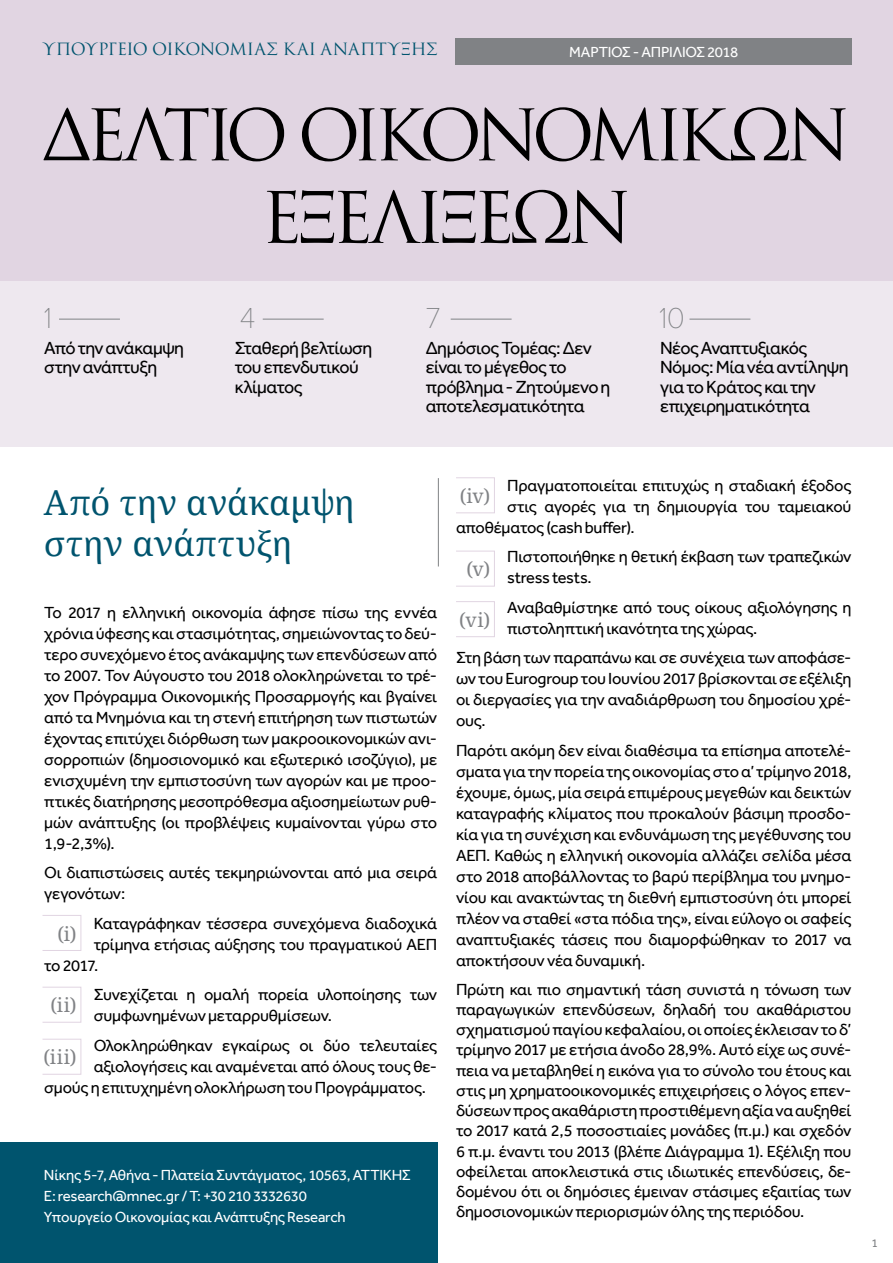
<style>
.page{position:relative;width:893px;height:1263px;background:#fff}
.page>*{position:absolute;margin:0;border:0;box-sizing:border-box;transform-origin:0 0}
.t1{font:69px/82.5px "Trajan Pro 3";letter-spacing:-.105em;color:#000;text-align:center}
.t2{font:34.5px/41.4px "Noto Serif";color:#00546e}
.t3{font:100 30px "Proxima Nova T";color:#808285}
.t4{font:19.5px "Noto Serif";letter-spacing:.04em;color:#808285}
.t5{font:18px/19.5px "Effra";letter-spacing:-.03em;color:#000}
.t6{font:16.5px/21px "Effra";letter-spacing:-.015em;color:#000;text-align:justify}
.t7{font:16.5px "Trajan Pro 3";letter-spacing:-.01em;color:#00546e}
.t8{font:15px/21px "Effra";letter-spacing:-.02em;color:#fff}
.t9{font:12px "Effra";color:#808285}
</style>
<div class="page">
<div style="left:0;top:0;width:893px;height:446px;background:#eee8ef"></div>
<div style="left:0;top:0;width:893px;height:281px;background:#e1d5e2"></div>
<div style="left:455px;top:38px;width:396px;height:26px;background:#808285"></div>
<div style="left:0;top:1142px;width:438px;height:121px;background:#00546e"></div>
<hr style="left:438px;top:478px;width:1px;height:88px;background:#808285">
<hr style="left:59px;top:319px;width:61px;height:1px;background:#808285">
<hr style="left:263px;top:319px;width:61px;height:1px;background:#808285">
<hr style="left:451px;top:319px;width:61px;height:1px;background:#808285">
<hr style="left:689px;top:319px;width:61px;height:1px;background:#808285">
<div style="left:456px;top:478px;width:39px;height:35px;border:1px solid #e1d5e2"></div>
<div style="left:456px;top:551px;width:39px;height:35px;border:1px solid #e1d5e2"></div>
<div style="left:456px;top:601px;width:39px;height:36px;border:1px solid #e1d5e2"></div>
<div style="left:42px;top:915px;width:39px;height:36px;border:1px solid #e1d5e2"></div>
<div style="left:42px;top:987px;width:39px;height:35px;border:1px solid #e1d5e2"></div>
<div style="left:42px;top:1039px;width:39px;height:35px;border:1px solid #e1d5e2"></div>
<p class="t7" style="left:43px;top:38px;width:397px">ΥΠΟΥΡΓΕΙΟ ΟΙΚΟΝΟΜΙΑΣ ΚΑΙ ΑΝΑΠΤΥΞΗΣ</p>
<p class="t8" style="left:569px;top:41px;width:170px">ΜΑΡΤΙΟΣ - ΑΠΡΙΛΙΟΣ 2018</p>
<h1 class="t1" style="left:42px;top:97px;width:811px">ΔΕΛΤΙΟ ΟΙΚΟΝΟΜΙΚΩΝ<br>ΕΞEΛΙΞΕΩΝ</h1>
<h3 class="t3" style="left:44px;top:300px;width:10px">1</h3>
<h3 class="t3" style="left:240px;top:300px;width:17px">4</h3>
<h3 class="t3" style="left:426px;top:300px;width:16px">7</h3>
<h3 class="t3" style="left:659px;top:300px;width:27px">10</h3>
<p class="t5" style="left:44px;top:338px;width:141px">Από την ανάκαμψη στην ανάπτυξη</p>
<p class="t5" style="left:235px;top:338px;width:139px">Σταθερή βελτίωση του επενδυτικού κλίματος</p>
<p class="t5" style="left:426px;top:338px;width:186px">Δημόσιος Τομέας: Δεν είναι το μέγεθος το πρόβλημα - Ζητούμενο η αποτελεσματικότητα</p>
<p class="t5" style="left:660px;top:338px;width:190px">Νέος Αναπτυξιακός<br>Νόμος: Μία νέα αντίληψη για το Κράτος και την επιχειρηματικότητα</p>
<h2 class="t2" style="left:44px;top:480px;width:313px">Από την ανάκαμψη στην ανάπτυξη</h2>
<p class="t6" style="left:44px;top:601px;width:394px">Το 2017 η ελληνική οικονομία άφησε πίσω της εννέα χρόνια ύφεσης και στασιμότητας, σημειώνοντας το δεύ&shy;τερο συνεχόμενο έτος ανάκαμψης των επενδύσεων από το 2007. Τον Αύγουστο του 2018 ολοκληρώνεται το τρέ&shy;χον Πρόγραμμα Οικονομικής Προσαρμογής και βγαίνει από τα Μνημόνια και τη στενή επιτήρηση των πιστωτών έχοντας επιτύχει διόρθωση των μακροοικονομικών ανι&shy;σορροπιών (δημοσιονομικό και εξωτερικό ισοζύγιο), με ενισχυμένη την εμπιστοσύνη των αγορών και με προο&shy;πτικές διατήρησης μεσοπρόθεσμα αξιοσημείωτων ρυθ&shy;μών ανάπτυξης (οι προβλέψεις κυμαίνονται γύρω στο 1,9-2,3%).</p>
<p class="t6" style="left:44px;top:862px;width:394px">Οι διαπιστώσεις αυτές τεκμηριώνονται από μια σειρά γεγονότων:</p>
<p class="t6" style="left:94px;top:912px;width:345px">Καταγράφηκαν τέσσερα συνεχόμενα διαδοχικά</p>
<p class="t6" style="left:94px;top:933px;width:345px">τρίμηνα ετήσιας αύξησης του πραγματικού ΑΕΠ</p>
<p class="t6" style="left:44px;top:954px;width:56px">το 2017.</p>
<p class="t6" style="left:94px;top:984px;width:345px">Συνεχίζεται η ομαλή πορεία υλοποίησης των συμφωνημένων μεταρρυθμίσεων.</p>
<p class="t6" style="left:94px;top:1034px;width:345px">Ολοκληρώθηκαν εγκαίρως οι δύο τελευταίες</p>
<p class="t6" style="left:94px;top:1055px;width:345px">αξιολογήσεις και αναμένεται από όλους τους θε-</p>
<p class="t6" style="left:44px;top:1076px;width:383px">σμούς η επιτυχημένη ολοκλήρωση του Προγράμματος.</p>
<p class="t4" style="left:57px;top:920px;width:21px">(i)</p>
<p class="t4" style="left:50px;top:992px;width:28px">(ii)</p>
<p class="t4" style="left:43px;top:1044px;width:35px">(iii)</p>
<p class="t8" style="left:44px;top:1164px;width:368px">Νίκης 5-7, Αθήνα - Πλατεία Συντάγματος, 10563, ΑΤΤΙΚΗΣ<br>E: research@mnec.gr / T: +30 210 3332630<br>Υπουργείο Οικονομίας και Ανάπτυξης Research</p>
<p class="t6" style="left:507px;top:475px;width:346px">Πραγματοποιείται επιτυχώς η σταδιακή έξοδος</p>
<p class="t6" style="left:507px;top:496px;width:346px">στις αγορές για τη δημιουργία του ταμειακού</p>
<p class="t6" style="left:456px;top:517px;width:180px">αποθέματος (cash buffer).</p>
<p class="t6" style="left:507px;top:546px;width:346px">Πιστοποιήθηκε η θετική έκβαση των τραπεζικών stress tests.</p>
<p class="t6" style="left:507px;top:597px;width:346px">Αναβαθμίστηκε από τους οίκους αξιολόγησης η πιστοληπτική ικανότητα της χώρας.</p>
<p class="t6" style="left:456px;top:647px;width:397px">Στη βάση των παραπάνω και σε συνέχεια των αποφάσε&shy;ων του Eurogroup του Ιουνίου 2017 βρίσκονται σε εξέλιξη οι διεργασίες για την αναδιάρθρωση του δημοσίου χρέ&shy;ους.</p>
<p class="t6" style="left:456px;top:740px;width:397px">Παρότι ακόμη δεν είναι διαθέσιμα τα επίσημα αποτελέ&shy;σματα για την πορεία της οικονομίας στο α’ τρίμηνο 2018, έχουμε, όμως, μία σειρά επιμέρους μεγεθών και δεικτών καταγραφής κλίματος που προκαλούν βάσιμη προσδο&shy;κία για τη συνέχιση και ενδυνάμωση της μεγέθυνσης του ΑΕΠ. Καθώς η ελληνική οικονομία αλλάζει σελίδα μέσα στο 2018 αποβάλλοντας το βαρύ περίβλημα του μνημο&shy;νίου και ανακτώντας τη διεθνή εμπιστοσύνη ότι μπορεί πλέον να σταθεί «στα πόδια της», είναι εύλογο οι σαφείς αναπτυξιακές τάσεις που διαμορφώθηκαν το 2017 να αποκτήσουν νέα δυναμική.</p>
<p class="t6" style="left:456px;top:979px;width:397px;line-height:20.2px">Πρώτη και πιο σημαντική τάση συνιστά η τόνωση των παραγωγικών επενδύσεων, δηλαδή του ακαθάριστου σχηματισμού παγίου κεφαλαίου, οι οποίες έκλεισαν το δ’ τρίμηνο 2017 με ετήσια άνοδο 28,9%. Αυτό είχε ως συνέ&shy;πεια να μεταβληθεί η εικόνα για το σύνολο του έτους και στις μη χρηματοοικονομικές επιχειρήσεις ο λόγος επεν&shy;δύσεων προς ακαθάριστη προστιθέμενη αξία να αυξηθεί το 2017 κατά 2,5 ποσοστιαίες μονάδες (π.μ.) και σχεδόν 6 π.μ. έναντι του 2013 (βλέπε Διάγραμμα 1). Εξέλιξη που οφείλεται αποκλειστικά στις ιδιωτικές επενδύσεις, δε&shy;δομένου ότι οι δημόσιες έμειναν στάσιμες εξαιτίας των δημοσιονομικών περιορισμών όλης της περιόδου.</p>
<p class="t4" style="left:460px;top:482px;width:32px">(iv)</p>
<p class="t4" style="left:466px;top:556px;width:25px">(v)</p>
<p class="t4" style="left:459px;top:606px;width:33px">(vi)</p>
<p class="t9" style="left:871px;top:1236px;width:8px">1</p>
</div>
